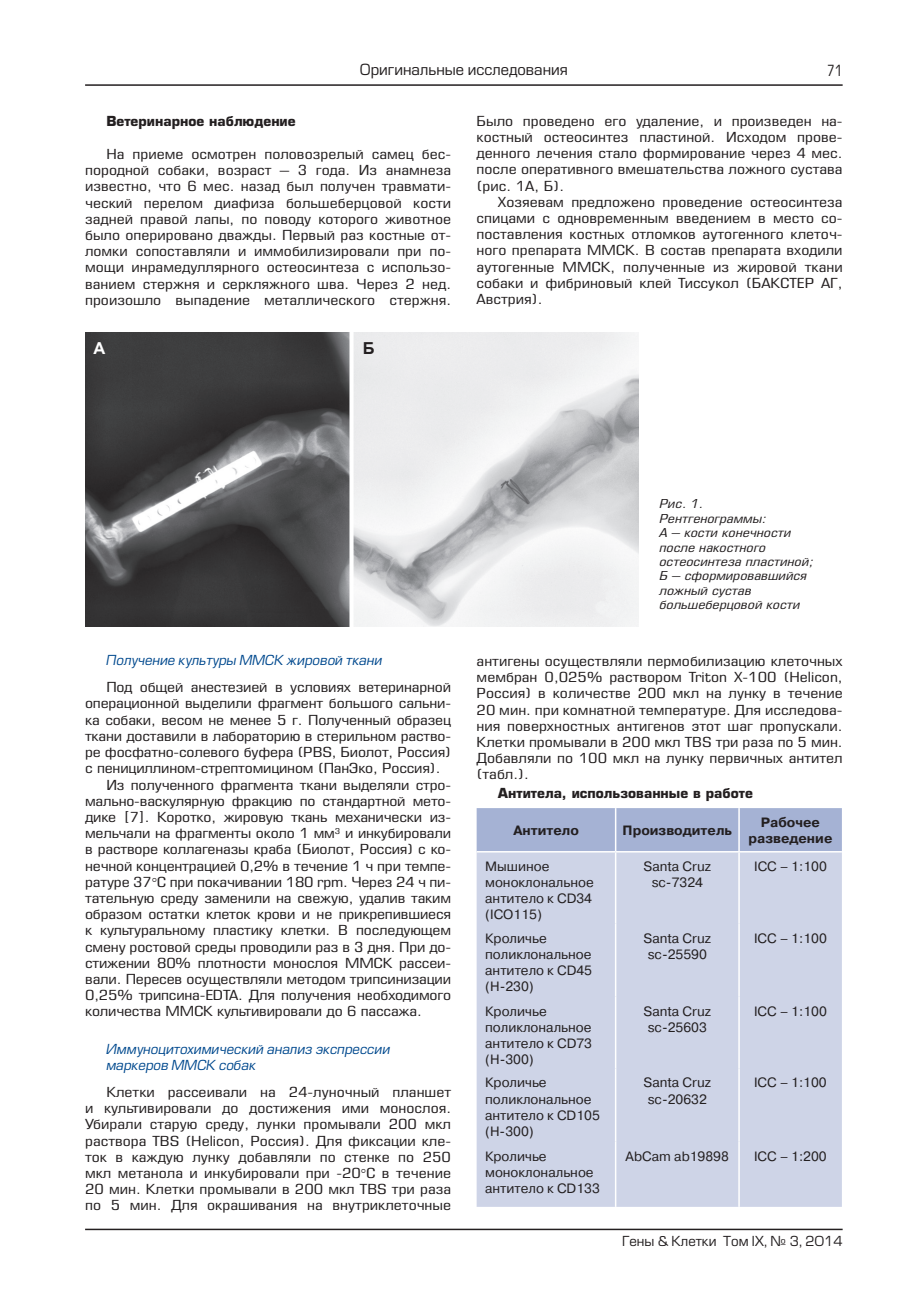
<style>
.page{position:relative;width:915px;height:1306px;background:#fff}
.page>*{position:absolute;margin:0;border:0;box-sizing:border-box;transform-origin:0 0}
.t1{font:700 16.5px "Arial";color:#fff}
.t2{font:700 16.5px "Arial";color:#231f20}
.t3{font:15px "Europe C";color:#231f20}
.t4{font:15px "Europe Condensed C";color:#231f20}
.t5{font:13.5px/16.2px "Europe Condensed C";letter-spacing:-.01em;color:#231f20;text-align:justify;scale:1.35 1}
.t6{font:13.5px/16.2px "Pragmatica C";color:#231f20}
.t7{font:italic 13.5px/16.2px "Europe C";color:#01498e}
.t8{font:700 13.5px "Europe C";color:#231f20}
.t9{font:700 13.5px/16.2px "Pragmatica C";color:#231f20;text-align:center}
.t10{font:13.5px "Europe C";color:#231f20}
.t11{font:italic 12px/14.4px "Europe Condensed C";color:#231f20;scale:1.35 1}
</style>
<div class="page">
<hr style="left:85px;top:84px;width:757px;height:2px;background:#231f20">
<hr style="left:85px;top:1228px;width:757px;height:2px;background:#231f20">
<div style="left:476px;top:808px;width:365px;height:43px;background:#a5b2d4"></div>
<div style="left:476px;top:852px;width:365px;height:354px;background:#ced4e7"></div>
<hr style="left:614px;top:808px;width:2px;height:43px;background:#fff">
<hr style="left:738px;top:808px;width:1px;height:43px;background:#fff">
<hr style="left:614px;top:852px;width:2px;height:71px;background:#fff">
<hr style="left:738px;top:852px;width:1px;height:71px;background:#fff">
<hr style="left:614px;top:923px;width:2px;height:73px;background:#fff">
<hr style="left:738px;top:923px;width:1px;height:73px;background:#fff">
<hr style="left:614px;top:996px;width:2px;height:72px;background:#fff">
<hr style="left:738px;top:996px;width:1px;height:72px;background:#fff">
<hr style="left:614px;top:1068px;width:2px;height:73px;background:#fff">
<hr style="left:738px;top:1068px;width:1px;height:73px;background:#fff">
<hr style="left:614px;top:1141px;width:2px;height:65px;background:#fff">
<hr style="left:738px;top:1141px;width:1px;height:65px;background:#fff">
<img style="left:85px;top:333px;width:553px;height:293px">
<p class="t3" style="left:360px;top:61px;width:209px">Оригинальные исследования</p>
<p class="t4" style="left:826px;top:61px;width:17px">71</p>
<p class="t8" style="left:106px;top:113px;width:191px">Ветеринарное наблюдение</p>
<p class="t5" style="left:85px;top:146px;width:272px;text-indent:21px">На приеме осмотрен половозрелый самец бес&shy;породной собаки, возраст – 3 года. Из анамнеза известно, что 6 мес. назад был получен травмати&shy;ческий перелом диафиза большеберцовой кости задней правой лапы, по поводу которого животное было оперировано дважды. Первый раз костные от&shy;ломки сопоставляли и иммобилизировали при по&shy;мощи инрамедуллярного остеосинтеза с использо&shy;ванием стержня и серкляжного шва. Через 2 нед. произошло выпадение металлического стержня.</p>
<p class="t1" style="left:94px;top:337px;width:13px">А</p>
<p class="t2" style="left:362px;top:337px;width:13px">Б</p>
<p class="t5" style="left:476px;top:112px;width:272px">Было проведено его удаление, и произведен на&shy;костный остеосинтез пластиной. Исходом прове&shy;денного лечения стало формирование через 4 мес. после оперативного вмешательства ложного сустава (рис. 1А, Б).</p>
<p class="t5" style="left:476px;top:193px;width:272px;text-indent:21px">Хозяевам предложено проведение остеосинтеза спицами с одновременным введением в место со&shy;поставления костных отломков аутогенного клеточ&shy;ного препарата ММСК. В состав препарата входили аутогенные ММСК, полученные из жировой ткани собаки и фибриновый клей Тиссукол (БАКСТЕР АГ, Австрия).</p>
<p class="t7" style="left:106px;top:652px;width:277px">Получение культуры ММСК жировой ткани</p>
<p class="t5" style="left:106px;top:679px;width:257px">Под общей анестезией в условиях ветеринарной</p>
<p class="t5" style="left:85px;top:695px;width:272px">операционной выделили фрагмент большого сальни-</p>
<p class="t5" style="left:85px;top:711px;width:272px">ка собаки, весом не менее 5 г. Полученный образец</p>
<p class="t5" style="left:85px;top:727px;width:272px">ткани доставили в лабораторию в стерильном раство-</p>
<p class="t5" style="left:85px;top:744px;width:272px">ре фосфатно-солевого буфера (PBS, Биолот, Россия)</p>
<p class="t5" style="left:85px;top:760px;width:264px">с пенициллином-стрептомицином (ПанЭко, Россия).</p>
<p class="t5" style="left:106px;top:776px;width:257px">Из полученного фрагмента ткани выделяли стро-</p>
<p class="t5" style="left:85px;top:792px;width:272px">мально-васкулярную фракцию по стандартной мето-</p>
<p class="t5" style="left:85px;top:808px;width:272px">дике [7]. Коротко, жировую ткань механически из-</p>
<p class="t5" style="left:85px;top:825px;width:272px">мельчали на фрагменты около 1 мм<sup>3</sup> и инкубировали</p>
<p class="t5" style="left:85px;top:841px;width:272px">в растворе коллагеназы краба (Биолот, Россия) с ко-</p>
<p class="t5" style="left:85px;top:857px;width:272px">нечной концентрацией 0,2% в течение 1 ч при темпе-</p>
<p class="t5" style="left:85px;top:873px;width:272px">ратуре 37 С при покачивании 180 rpm. Через 24 ч пи-</p>
<p class="t5" style="left:85px;top:889px;width:272px">тательную среду заменили на свежую, удалив таким</p>
<p class="t5" style="left:85px;top:906px;width:272px">образом остатки клеток крови и не прикрепившиеся</p>
<p class="t5" style="left:85px;top:922px;width:272px">к культуральному пластику клетки. В последующем</p>
<p class="t5" style="left:85px;top:938px;width:272px">смену ростовой среды проводили раз в 3 дня. При до-</p>
<p class="t5" style="left:85px;top:954px;width:272px">стижении 80% плотности монослоя ММСК рассеи-</p>
<p class="t5" style="left:85px;top:970px;width:272px">вали. Пересев осуществляли методом трипсинизации</p>
<p class="t5" style="left:85px;top:987px;width:272px">0,25% трипсина-EDTA. Для получения необходимого</p>
<p class="t5" style="left:85px;top:1003px;width:251px">количества ММСК культивировали до 6 пассажа.</p>
<p class="t7" style="left:106px;top:1041px;width:285px">Иммуноцитохимический анализ экспрессии маркеров ММСК собак</p>
<p class="t5" style="left:85px;top:1083px;width:272px;text-indent:21px">Клетки рассеивали на 24-луночный планшет и культивировали до достижения ими монослоя.<br>Убирали старую среду, лунки промывали 200 мкл раствора TBS (Helicon, Россия). Для фиксации кле&shy;ток в каждую лунку добавляли по стенке по 250 мкл метанола и инкубировали при -20 С в течение 20 мин. Клетки промывали в 200 мкл TBS три раза по 5 мин. Для окрашивания на внутриклеточные</p>
<p class="t11" style="left:659px;top:496px;width:116px">Рис. 1.<br>Рентгенограммы:<br>А – кости конечности после накостного остеосинтеза пластиной;<br>Б – сформировавшийся ложный сустав большеберцовой кости</p>
<p class="t5" style="left:476px;top:652px;width:272px">антигены осуществляли пермобилизацию клеточных мембран 0,025% раствором Triton X-100 (Helicon, Россия) в количестве 200 мкл на лунку в течение 20 мин. при комнатной температуре. Для исследова&shy;ния поверхностных антигенов этот шаг пропускали.<br>Клетки промывали в 200 мкл TBS три раза по 5 мин.<br>Добавляли по 100 мкл на лунку первичных антител (табл.).</p>
<p class="t8" style="left:497px;top:784px;width:256px">Антитела, использованные в работе</p>
<p class="t9" style="left:513px;top:822px;width:67px">Антитело</p>
<p class="t9" style="left:622px;top:822px;width:111px">Производитель</p>
<p class="t9" style="left:748px;top:814px;width:85px">Рабочее разведение</p>
<p class="t6" style="left:485px;top:858px;width:110px">Мышиное моноклональное антитело к CD34 (ICO115)</p>
<p class="t6" style="left:643px;top:858px;width:69px;text-align:center">Santa Cruz sc-7324</p>
<p class="t6" style="left:753px;top:858px;width:74px">ICC – 1:100</p>
<p class="t6" style="left:485px;top:930px;width:108px">Кроличье поликлональное антитело к CD45 (H-230)</p>
<p class="t6" style="left:643px;top:930px;width:69px;text-align:center">Santa Cruz sc-25590</p>
<p class="t6" style="left:753px;top:930px;width:74px">ICC – 1:100</p>
<p class="t6" style="left:485px;top:1002px;width:108px">Кроличье поликлональное антитело к CD73 (H-300)</p>
<p class="t6" style="left:643px;top:1002px;width:69px;text-align:center">Santa Cruz sc-25603</p>
<p class="t6" style="left:753px;top:1002px;width:74px">ICC – 1:100</p>
<p class="t6" style="left:485px;top:1074px;width:116px">Кроличье поликлональное антитело к CD105 (H-300)</p>
<p class="t6" style="left:643px;top:1074px;width:69px;text-align:center">Santa Cruz sc-20632</p>
<p class="t6" style="left:753px;top:1074px;width:74px">ICC – 1:100</p>
<p class="t6" style="left:485px;top:1147px;width:116px">Кроличье моноклональное антитело к CD133</p>
<p class="t6" style="left:625px;top:1147px;width:105px">AbCam ab19898</p>
<p class="t6" style="left:753px;top:1147px;width:74px">ICC – 1:200</p>
<p class="t10" style="left:622px;top:1233px;width:222px">гены &amp; клетки Том IX, № 3, 2014</p>
</div>
